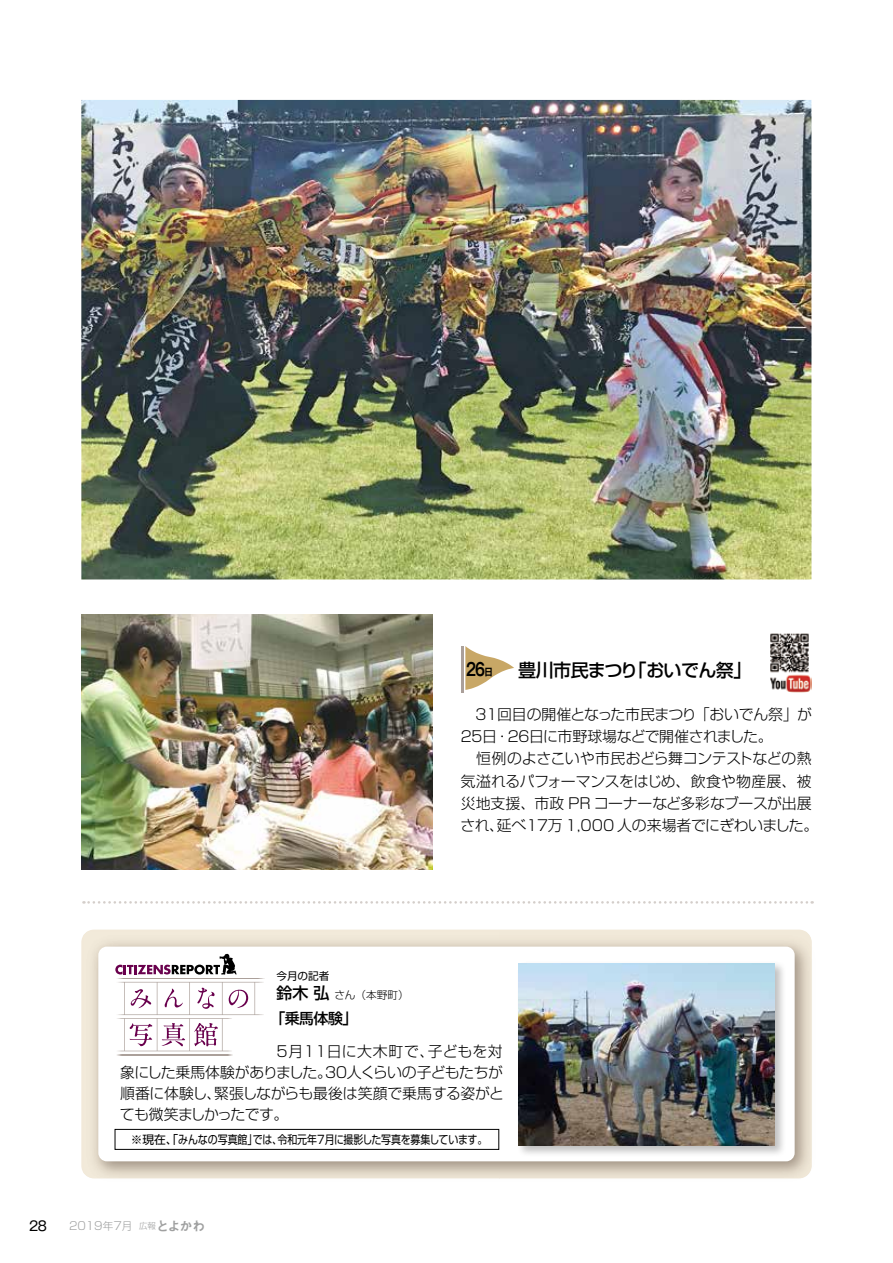
<style>
.page{position:relative;width:893px;height:1263px;background:#fff}
.page>*{position:absolute;margin:0;border:0;box-sizing:border-box;transform-origin:0 0}
.t1{font:500 18px "Shin Go Pro";letter-spacing:-.04em;color:#000}
.t2{font:700 17.55px "Gothic MB101 Pro De";color:#000;scale:.75 1}
.t3{font:500 15.9px "Shin Go Pro";color:#000}
.t4{font:300 14.85px/21.3px "Shin Go Pro";letter-spacing:-.02em;color:#000}
.t5{font:500 14.85px "Shin Go Pro";color:#000}
.t6{font:13.35px "Midashi Go Pro MB31";color:#9fa0a0}
.t7{font:13.35px "Gothic MB101 Pro";color:#000}
.t8{font:11.7px "Shin Go Pro";letter-spacing:-.005em;color:#000}
.t9{font:11.7px "Shin Go Pro";letter-spacing:-.005em;color:#000;scale:.85 1}
.t10{font:300 11.1px "Shin Go Pro";color:#9fa0a0}
.t11{font:300 10.65px "Shin Go Pro";color:#000}
.t12{font:10.65px "Shin Go Pro";letter-spacing:.005em;color:#000}
.t13{font:700 10.65px "Gothic MB101 Pro De";color:#000;scale:.85 1}
.s1{font-size:10.65px}
.s2{font-family:"Shin Go Pro";font-weight:300;font-size:8.55px}
</style>
<div class="page">
<div style="left:98px;top:946px;width:697px;height:215px;background:#fff;border-radius:9px"></div>
<svg style="left:117px;top:978px;width:147px;height:1px"></svg>
<svg style="left:115px;top:953px;width:121px;height:22px"></svg>
<svg style="left:117px;top:982px;width:147px;height:69px"></svg>
<svg style="left:117px;top:1054px;width:115px;height:1px"></svg>
<div style="left:516px;top:960px;width:270px;height:197px;background:#000;opacity:.25"></div>
<img style="left:519px;top:963px;width:256px;height:183px">
<div style="left:115px;top:1129px;width:384px;height:20px;border:1px solid #000"></div>
<svg style="left:83px;top:901px;width:730px;height:3px"></svg>
<hr style="left:462px;top:646px;width:2px;height:47px;background:#aba09a">
<svg style="left:465px;top:646px;width:49px;height:44px"></svg>
<img style="left:81px;top:614px;width:351px;height:255px">
<img style="left:81px;top:100px;width:730px;height:479px">
<img style="left:770px;top:633px;width:42px;height:60px">
<p class="t1" style="left:629px;top:655px;width:124px">「おいでん祭「</p>
<p class="t1" style="left:518px;top:655px;width:121px">豊川市民まつり</p>
<p class="t2" style="left:466px;top:655px;width:27px">26</p>
<p class="t4" style="left:529px;top:701px;width:284px;line-height:22.4px;text-indent:-68px">　３１回目の開催となった市民まつり「おいでん祭」が日に市野球場などで開催されました。</p>
<p class="t13" style="left:484px;top:663px;width:12px">日</p>
<p class="t4" style="left:459px;top:724px;width:27px">２５</p>
<p class="t4" style="left:461px;top:746px;width:352px">　恒例のよさこいや市民おどら舞コンテストなどの熱</p>
<p class="t4" style="left:461px;top:768px;width:352px">気溢れるパフォーマンスをはじめ、飲食や物産展、被</p>
<p class="t4" style="left:461px;top:791px;width:352px">災地支援、市政 PR コーナーなど多彩なブースが出展</p>
<p class="t4" style="left:497px;top:813px;width:323px">延べ１７万 1,000 人の来場者でにぎわいました。</p>
<p class="t4" style="left:506px;top:724px;width:27px">２６</p>
<p class="t4" style="left:482px;top:724px;width:29px">日・</p>
<p class="t4" style="left:460px;top:813px;width:45px">され、</p>
<p class="t12" style="left:276px;top:967px;width:55px">今月の記者</p>
<p class="t3" style="left:276px;top:980px;width:55px">鈴木弘</p>
<p class="t5" style="left:270px;top:1006px;width:89px">「乗馬体験「</p>
<p class="t11" style="left:335px;top:986px;width:76px">さん（本野町(</p>
<p class="t4" style="left:428px;top:1038px;width:76px">子どもを対</p>
<p class="t4" style="left:120px;top:1038px;width:384px;text-indent:156px">5月１１日に大木町で、<br>象にした乗馬体験がありました３０人くらいの子どもたちが</p>
<p class="t4" style="left:120px;top:1060px;width:385px;text-indent:197px">。<br>順番に体験し緊張しながらも最後は笑顔で乗馬する姿がと</p>
<p class="t4" style="left:120px;top:1081px;width:170px;text-indent:87px">、<br>ても微笑ましかったです。</p>
<p class="t8" style="left:131px;top:1130px;width:358px">※現在、「みんなの写真館では令和元年7月に撮影した写真を募集しています。</p>
<p class="t9" style="left:272px;top:1130px;width:13px">、</p>
<p class="t9" style="left:248px;top:1130px;width:13px">」</p>
<p class="t7" style="left:29px;top:1215px;width:19px">28</p>
<p class="t10" style="left:69px;top:1217px;width:65px">2019<span class="s1">年</span>7<span class="s1">月</span></p>
<p class="t6" style="left:139px;top:1215px;width:68px"><span class="s2">広報</span>とよかわ</p>
</div>
